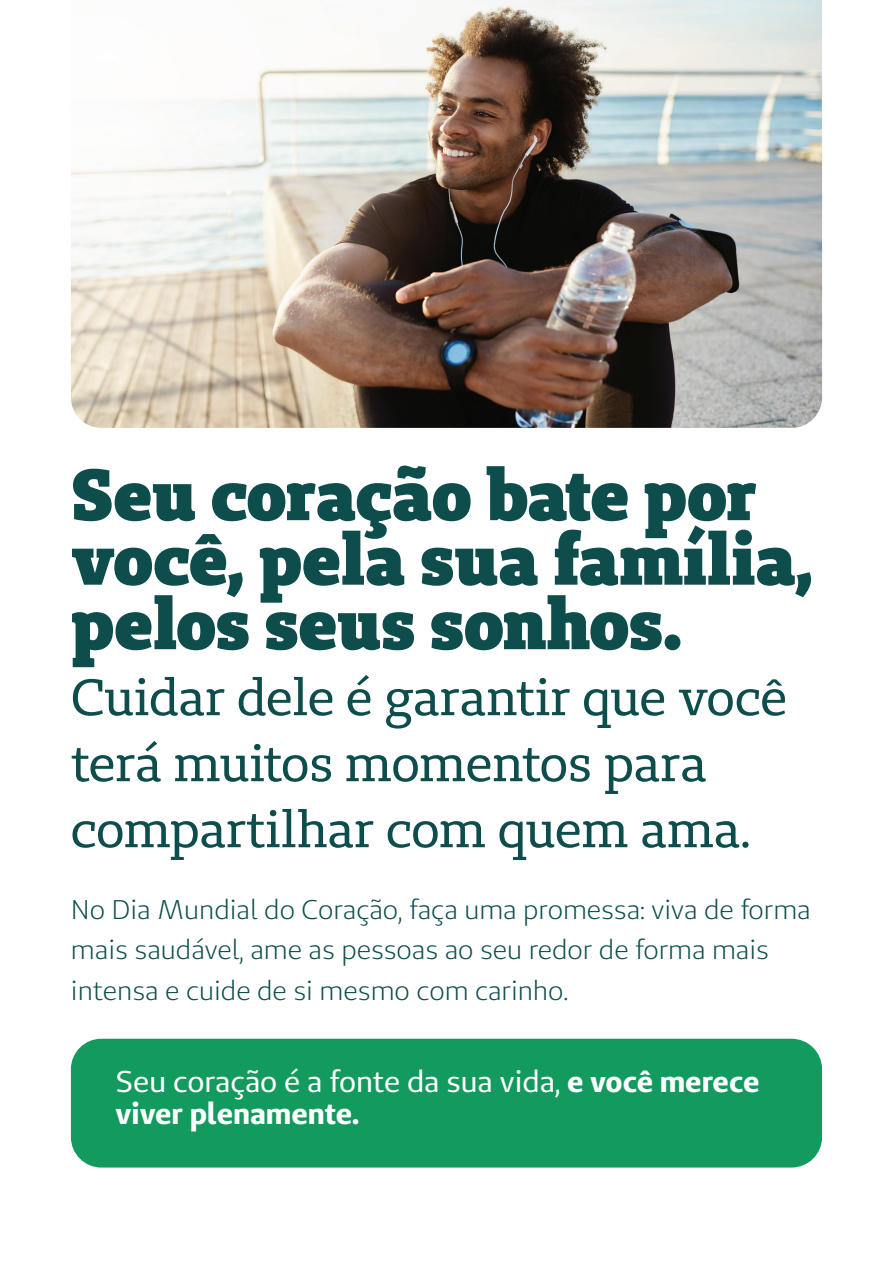
<style>
.page{position:relative;width:893px;height:1263px;background:#fff}
.page>*{position:absolute;margin:0;border:0;box-sizing:border-box;transform-origin:0 0}
.t1{font:900 72px/64.5px "Unimed Slab";letter-spacing:-.01em;color:#0d4e4c}
.t2{font:51px/66px "Unimed Slab";letter-spacing:-.005em;color:#0d4e4c}
.t3{font:30px/31.8px "Unimed Sans";color:#fff}
.t4{font:27px/40.8px "Unimed Sans";color:#0d4e4c}
.s1{font-weight:700}
</style>
<div class="page">
<div style="left:71px;top:1039px;width:751px;height:128px;background:#139a5e;border-radius:30px"></div>
<img style="left:71px;top:0;width:751px;height:428px">
<h1 class="t1" style="left:71px;top:460px;width:743px">Seu coração bate por você, pela sua família, pelos seus sonhos.</h1>
<h2 class="t2" style="left:71px;top:664px;width:717px">Cuidar dele é garantir que você terá muitos momentos para compartilhar com quem ama.</h2>
<p class="t4" style="left:71px;top:888px;width:741px">No Dia Mundial do Coração, faça uma promessa: viva de forma mais saudável, ame as pessoas ao seu redor de forma mais intensa e cuide de si mesmo com carinho.</p>
<p class="t3" style="left:115px;top:1065px;width:646px">Seu coração é a fonte da sua vida, <span class="s1">e você merece viver plenamente.</span></p>
</div>
